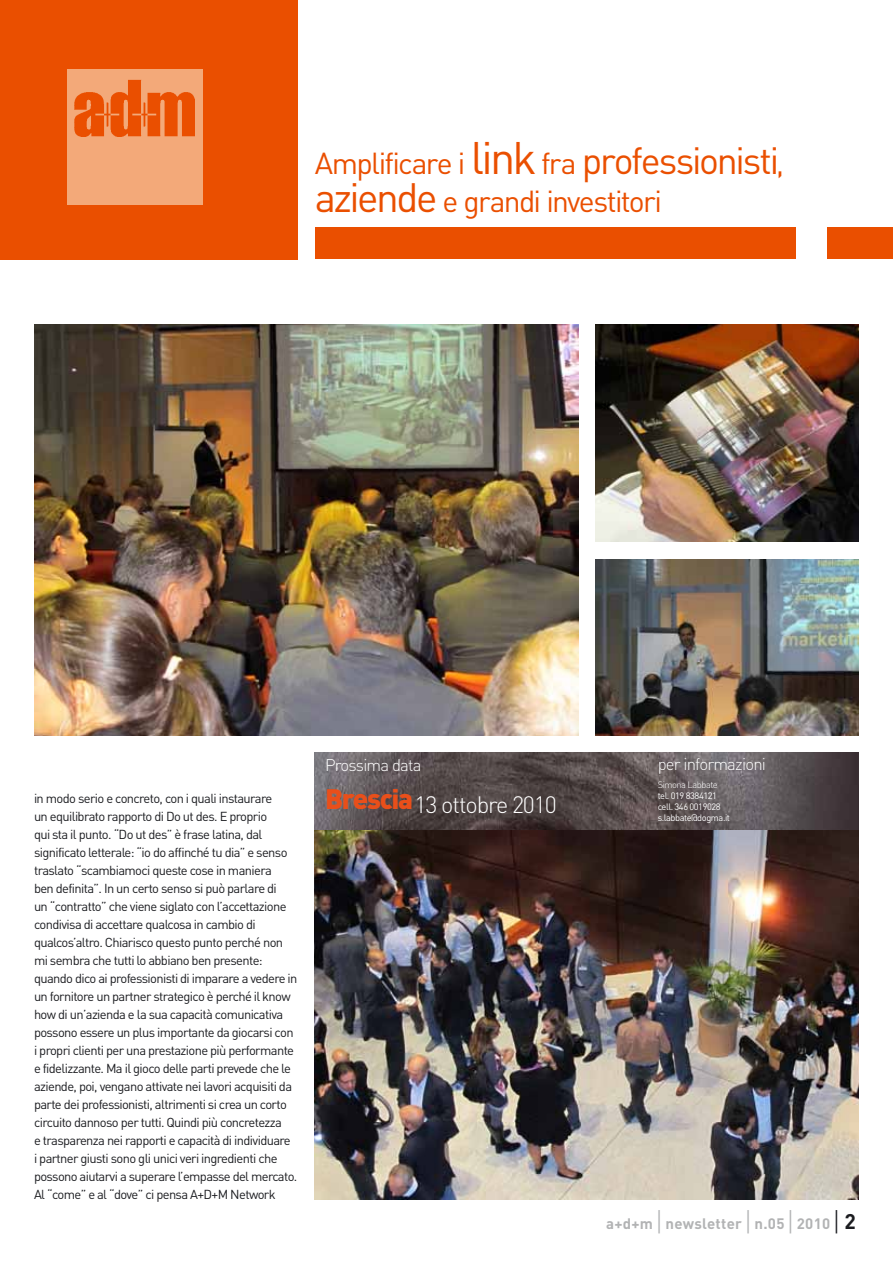
<style>
.page{position:relative;width:893px;height:1263px;background:#fff}
.page>*{position:absolute;margin:0;border:0;box-sizing:border-box;transform-origin:0 0}
.t1{font:30px/37.5px "DIN Pro";letter-spacing:-.055em;color:#ea4f00}
.t2{font:300 23.4px "DIN Pro";letter-spacing:-.045em;color:#fff}
.t3{font:300 16.65px "DIN Pro";letter-spacing:-.045em;color:#fff}
.t4{font:700 15px "DIN Pro";letter-spacing:.02em;color:#b2b3b4}
.t5{font:12.9px/18px "DIN Pro";letter-spacing:-.05em;color:#1b1c20}
.t6{font:9.3px/11.1px "DIN Pro";letter-spacing:-.05em;color:#fff}
.t7{font:300 9.3px "DIN Pro";letter-spacing:-.045em;color:#fff}
.s1{font-size:45px}
.s2{font-size:37.5px}
.s3{font-size:40.5px}
.s4{font-family:"Helvetica Neue LT Std";font-weight:500;font-stretch:condensed;font-size:31.5px}
.s5{font-family:"Helvetica Neue LT Std";font-weight:500;font-stretch:condensed;font-size:31.5px;color:#1b1c20}
.s6{font-size:21px;color:#1b1c20}
</style>
<div class="page">
<div style="left:0;top:0;width:298px;height:259px;background:#ea4f00"></div>
<div style="left:315px;top:227px;width:481px;height:32px;background:#ea4f00"></div>
<div style="left:827px;top:227px;width:66px;height:32px;background:#ea4f00"></div>
<div style="left:67px;top:69px;width:136px;height:136px;background:#f3a979"></div>
<img style="left:74px;top:79px;width:121px;height:58px">
<img style="left:34px;top:325px;width:544px;height:411px">
<img style="left:595px;top:325px;width:264px;height:216px">
<img style="left:595px;top:560px;width:264px;height:176px">
<img style="left:315px;top:752px;width:544px;height:447px">
<h1 class="t1" style="left:315px;top:143px;width:471px">Amplificare i <span class="s1">link</span> fra <span class="s2">professionisti</span>, <span class="s3">aziende</span> e grandi investitori</h1>
<p class="t5" style="left:34px;top:789px;width:265px">in modo serio e concreto, con i quali instaurare<br>un equilibrato rapporto di Do ut des. E proprio<br>qui sta il punto. “Do ut des” è frase latina, dal significato letterale: “io do affinché tu dia” e senso traslato “scambiamoci queste cose in maniera<br>ben definita”. In un certo senso si può parlare di<br>un “contratto” che viene siglato con l’accettazione condivisa di accettare qualcosa in cambio di qualcos’altro. Chiarisco questo punto perché non mi sembra che tutti lo abbiano ben presente: quando dico ai professionisti di imparare a vedere in un fornitore un partner strategico è perché il know how di un’azienda e la sua capacità comunicativa possono essere un plus importante da giocarsi con i propri clienti per una prestazione più performante e fidelizzante. Ma il gioco delle parti prevede che le aziende, poi, vengano attivate nei lavori acquisiti da parte dei professionisti, altrimenti si crea un corto circuito dannoso per tutti. Quindi più concretezza<br>e trasparenza nei rapporti e capacità di individuare<br>i partner giusti sono gli unici veri ingredienti che possono aiutarvi a superare l’empasse del mercato.<br>Al “come” e al “dove” ci pensa A+D+M Network</p>
<p class="t3" style="left:325px;top:754px;width:98px">Prossima data</p>
<h2 class="t2" style="left:325px;top:789px;width:233px"><sup>Brescia</sup>13 ottobre 2010</h2>
<p class="t3" style="left:658px;top:752px;width:110px">per informazioni</p>
<p class="t7" style="left:658px;top:778px;width:62px">Simona Labbate</p>
<p class="t6" style="left:658px;top:789px;width:74px">tel. 019 8384121 cell. 346 0019028 s.labbate@dogma.it</p>
<p class="t4" style="left:606px;top:1213px;width:251px">a+d+m <span class="s4">|</span> newsletter <span class="s4">|</span> n.05 <span class="s4">|</span> 2010 <span class="s5">|</span> <span class="s6">2</span></p>
</div>
